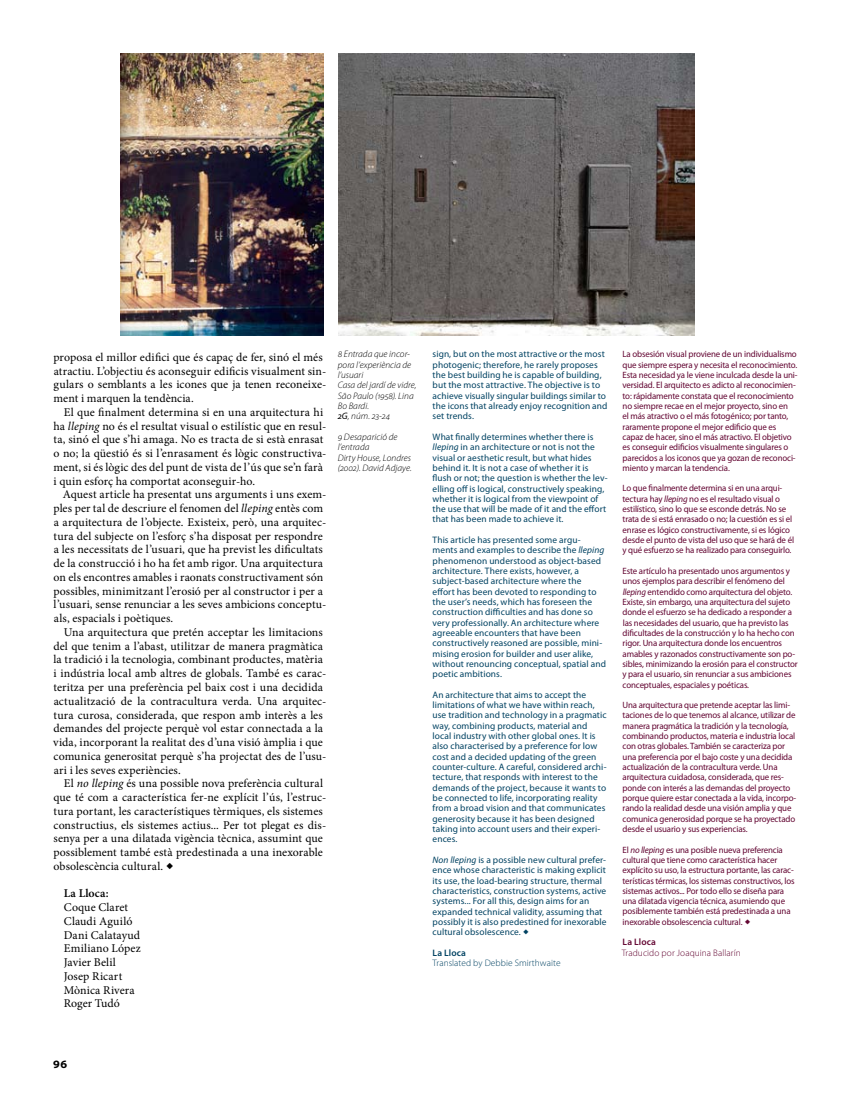
<style>
.page{position:relative;width:851px;height:1099px;background:#fff}
.page>*{position:absolute;margin:0;border:0;box-sizing:border-box;transform-origin:0 0}
.t1{font:11.88px/13.8px "Minion Pro";letter-spacing:.005em;color:#000}
.t2{font:600 11.88px "Minion Pro";letter-spacing:.02em;color:#000}
.t3{font:700 semi-expanded 11.25px "Myriad Pro";color:#000}
.t4{font:9.38px/10.2px "Myriad Pro";letter-spacing:.01em;color:#004262}
.t5{font:italic 300 9.38px/10.2px "Myriad Pro";letter-spacing:.005em;color:#000}
.t6{font:300 9.38px "Myriad Pro";letter-spacing:.005em;color:#004262}
.t7{font:300 9.38px "Myriad Pro";letter-spacing:.005em;color:#630632}
.t8{font:600 9.38px "Myriad Pro";letter-spacing:.015em;color:#630632}
.t9{font:600 9.38px "Myriad Pro";letter-spacing:.015em;color:#004262}
.t10{font:9.12px/10.2px "Myriad Pro";letter-spacing:-.015em;color:#630632}
.s1{font-style:italic}
.s2{font-weight:400}
</style>
<div class="page">
<img style="left:120px;top:53px;width:204px;height:283px">
<img style="left:338px;top:53px;width:356px;height:283px">
<h1 class="t1" style="left:53px;top:350px;width:274px">proposa el millor edifici que és capaç de fer, sinó el més atractiu. L’objectiu és aconseguir edificis visualment sin&shy;gulars o semblants a les icones que ja tenen reconeixe&shy;ment i marquen la tendència.</h1>
<p class="t1" style="left:53px;top:405px;width:274px;text-indent:10px">El que finalment determina si en una arquitectura hi ha <span class="s1">lleping</span> no és el resultat visual o estilístic que en resul&shy;ta, sinó el que s’hi amaga. No es tracta de si està enrasat o no; la qüestió és si l’enrasament és lògic constructiva&shy;ment, si és lògic des del punt de vista de l’ús que se’n farà i quin esforç ha comportat aconseguir-ho.</p>
<p class="t1" style="left:53px;top:488px;width:274px;text-indent:9px">Aquest article ha presentat uns arguments i uns exem&shy;ples per tal de descriure el fenomen del <span class="s1">lleping</span> entès com a arquitectura de l’objecte. Existeix, però, una arquitec&shy;tura del subjecte on l’esforç s’ha disposat per respondre a les necessitats de l’usuari, que ha previst les dificultats de la construcció i ho ha fet amb rigor. Una arquitectura on els encontres amables i raonats constructivament són possibles, minimitzant l’erosió per al constructor i per a l’usuari, sense renunciar a les seves ambicions conceptu&shy;als, espacials i poètiques.</p>
<p class="t1" style="left:53px;top:625px;width:275px;text-indent:11px">Una arquitectura que pretén acceptar les limitacions del que tenim a l’abast, utilitzar de manera pragmàtica la tradició i la tecnologia, combinant productes, matèria i indústria local amb altres de globals. També es carac&shy;teritza per una preferència pel baix cost i una decidida actualització de la contracultura verda. Una arquitec&shy;tura curosa, considerada, que respon amb interès a les demandes del projecte perquè vol estar connectada a la vida, incorporant la realitat des d’una visió àmplia i que comunica generositat perquè s’ha projectat des de l’usu&shy;ari i les seves experiències.</p>
<p class="t1" style="left:53px;top:776px;width:274px;text-indent:10px">El <span class="s1">no lleping</span> és una possible nova preferència cultural que té com a característica fer-ne explícit l’ús, l’estruc&shy;tura portant, les característiques tèrmiques, els sistemes constructius, els sistemes actius... Per tot plegat es dis&shy;senya per a una dilatada vigència tècnica, assumint que possiblement també està predestinada a una inexorable obsolescència cultural. ▲</p>
<h1 class="t2" style="left:64px;top:885px;width:46px">La Lloca:</h1>
<h1 class="t1" style="left:64px;top:900px;width:78px">Coque Claret<br>Claudi Aguiló<br>Dani Calatayud<br>Emiliano López<br>Javier Belil<br>Josep Ricart<br>Mònica Rivera<br>Roger Tudó</h1>
<p class="t5" style="left:338px;top:349px;width:80px">8 Entrada que incor&shy;pora l’experiència de l’usuari<br>Casa del jardí de vidre,<br>São Paulo (1958). Lina<br>Bo Bardi.<br><span class="s2">2G</span>, núm. 23-24</p>
<p class="t5" style="left:338px;top:432px;width:75px">9 Desaparició de l’entrada<br>Dirty House, Londres (2002). David Adjaye.</p>
<p class="t4" style="left:432px;top:349px;width:176px">sign, but on the most attractive or the most photogenic; therefore, he rarely proposes the best building he is capable of building, but the most attractive. The objective is to achieve visually singular buildings similar to the icons that already enjoy recognition and set trends.</p>
<p class="t4" style="left:432px;top:431px;width:176px">What finally determines whether there is <span class="s1">lleping</span> in an architecture or not is not the visual or aesthetic result, but what hides behind it. It is not a case of whether it is flush or not; the question is whether the lev&shy;elling off is logical, constructively speaking, whether it is logical from the viewpoint of the use that will be made of it and the effort that has been made to achieve it.</p>
<p class="t4" style="left:432px;top:534px;width:175px">This article has presented some argu&shy;ments and examples to describe the <span class="s1">lleping </span>phenomenon understood as object-based architecture. There exists, however, a subject-based architecture where the<br>effort has been devoted to responding to the user’s needs, which has foreseen the construction difficulties and has done so very professionally. An architecture where agreeable encounters that have been constructively reasoned are possible, mini&shy;mising erosion for builder and user alike, without renouncing conceptual, spatial and poetic ambitions.</p>
<p class="t4" style="left:432px;top:689px;width:175px">An architecture that aims to accept the limitations of what we have within reach, use tradition and technology in a pragmatic way, combining products, material and local industry with other global ones. It is also characterised by a preference for low cost and a decided updating of the green counter-culture. A careful, considered archi&shy;tecture, that responds with interest to the demands of the project, because it wants to be connected to life, incorporating reality from a broad vision and that communicates generosity because it has been designed taking into account users and their experi&shy;ences.</p>
<p class="t4" style="left:432px;top:854px;width:175px"><span class="s1">Non lleping</span> is a possible new cultural prefer&shy;ence whose characteristic is making explicit its use, the load-bearing structure, thermal characteristics, construction systems, active systems... For all this, design aims for an expanded technical validity, assuming that possibly it is also predestined for inexorable cultural obsolescence. ▲</p>
<p class="t9" style="left:432px;top:946px;width:35px">La Lloca</p>
<p class="t6" style="left:432px;top:957px;width:129px">Translated by Debbie Smirthwaite</p>
<p class="t10" style="left:622px;top:349px;width:176px">La obsesión visual proviene de un individualismo que siempre espera y necesita el reconocimiento.<br>Esta necesidad ya le viene inculcada desde la uni&shy;versidad. El arquitecto es adicto al reconocimien&shy;to: rápidamente constata que el reconocimiento no siempre recae en el mejor proyecto, sino en<br>el más atractivo o el más fotogénico; por tanto, raramente propone el mejor edificio que es capaz de hacer, sino el más atractivo. El objetivo es conseguir edificios visualmente singulares o parecidos a los iconos que ya gozan de reconoci&shy;miento y marcan la tendencia.</p>
<p class="t10" style="left:622px;top:483px;width:173px">Lo que finalmente determina si en una arqui&shy;tectura hay <span class="s1">lleping</span> no es el resultado visual o estilístico, sino lo que se esconde detrás. No se trata de si está enrasado o no; la cuestión es si el enrase es lógico constructivamente, si es lógico desde el punto de vista del uso que se hará de él y qué esfuerzo se ha realizado para conseguirlo.</p>
<p class="t10" style="left:622px;top:565px;width:177px">Este artículo ha presentado unos argumentos y unos ejemplos para describir el fenómeno del <span class="s1">lleping</span> entendido como arquitectura del objeto.<br>Existe, sin embargo, una arquitectura del sujeto donde el esfuerzo se ha dedicado a responder a las necesidades del usuario, que ha previsto las dificultades de la construcción y lo ha hecho con rigor. Una arquitectura donde los encuentros amables y razonados constructivamente son po&shy;sibles, minimizando la erosión para el constructor y para el usuario, sin renunciar a sus ambiciones conceptuales, espaciales y poéticas.</p>
<p class="t10" style="left:622px;top:699px;width:175px">Una arquitectura que pretende aceptar las limi&shy;taciones de lo que tenemos al alcance, utilizar de manera pragmática la tradición y la tecnología, combinando productos, materia e industria local con otras globales. También se caracteriza por una preferencia por el bajo coste y una decidida actualización de la contracultura verde. Una arquitectura cuidadosa, considerada, que res&shy;ponde con interés a las demandas del proyecto porque quiere estar conectada a la vida, incorpo&shy;rando la realidad desde una visión amplia y que comunica generosidad porque se ha proyectado desde el usuario y sus experiencias.</p>
<p class="t10" style="left:622px;top:844px;width:174px">El <span class="s1">no lleping</span> es una posible nueva preferencia cultural que tiene como característica hacer explícito su uso, la estructura portante, las carac&shy;terísticas térmicas, los sistemas constructivos, los sistemas activos... Por todo ello se diseña para una dilatada vigencia técnica, asumiendo que posiblemente también está predestinada a una inexorable obsolescencia cultural. ▲</p>
<p class="t8" style="left:622px;top:936px;width:35px">La Lloca</p>
<p class="t7" style="left:621px;top:947px;width:120px">Traducido por Joaquina Ballarín</p>
<p class="t3" style="left:53px;top:1057px;width:15px">96</p>
</div>
